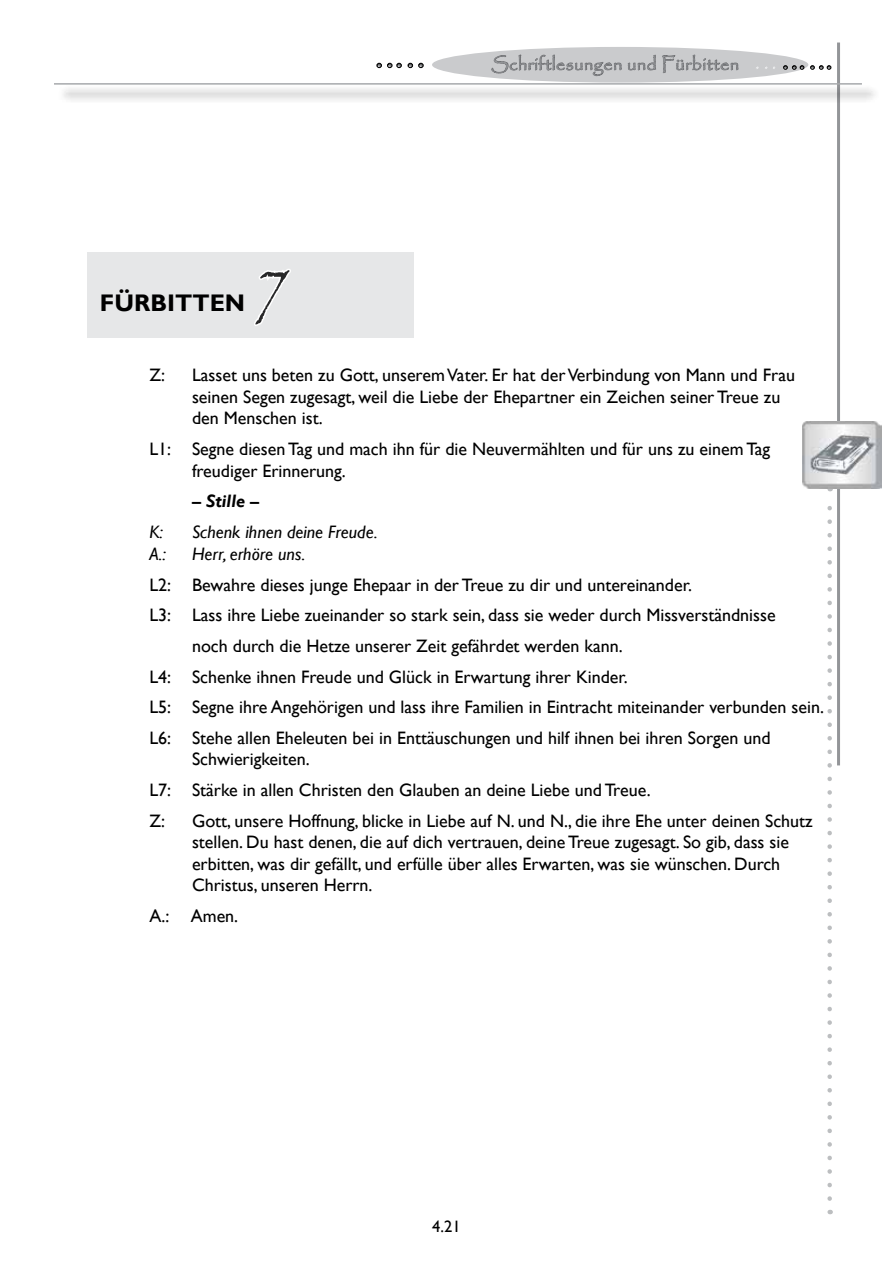
<style>
.page{position:relative;width:893px;height:1263px;background:#fff}
.page>*{position:absolute;margin:0;border:0;box-sizing:border-box;transform-origin:0 0}
.t1{font:72px "Papyrus";color:#282829}
.t2{font:700 24px "Gill Sans";color:#000}
.t3{font:18px/21.6px "Gill Sans";color:#000}
.t4{font:italic 18px "Gill Sans";color:#000}
.t5{font:18px "Papyrus";letter-spacing:.025em;color:#939598}
.t6{font:italic 700 18px "Gill Sans";color:#000}
.t7{font:16.5px "Gill Sans";color:#000}
</style>
<div class="page">
<hr style="left:837px;top:43px;width:3px;height:722px;background:#939598">
<svg style="left:827px;top:488px;width:5px;height:710px"></svg>
<div style="left:432px;top:47px;width:376px;height:36px;background:#cacbcd;border-radius:50%"></div>
<svg style="left:387px;top:63px;width:14px;height:5px"></svg>
<svg style="left:377px;top:63px;width:4px;height:5px"></svg>
<svg style="left:419px;top:63px;width:4px;height:5px"></svg>
<svg style="left:408px;top:63px;width:5px;height:5px"></svg>
<svg style="left:783px;top:66px;width:21px;height:3px"></svg>
<svg style="left:810px;top:66px;width:21px;height:3px"></svg>
<svg style="left:491px;top:54px;width:165px;height:23px"></svg>
<svg style="left:662px;top:54px;width:77px;height:19px"></svg>
<div style="left:57px;top:85px;width:823px;height:18px;background:#000;opacity:.75"></div>
<hr style="left:54px;top:83px;width:808px;height:2px;background:#a7a9ac">
<img style="left:802px;top:421px;width:79px;height:67px">
<div style="left:87px;top:253px;width:327px;height:85px;background:#e6e7e8"></div>
<svg style="left:254px;top:269px;width:37px;height:57px"></svg>
<h2 class="t2" style="left:100px;top:289px;width:147px">FÜRBITTEN</h2>
<h1 class="t1" style="left:252px;top:244px;width:43px">7</h1>
<p class="t5" style="left:491px;top:53px;width:249px">Schriftlesungen und Fürbitten</p>
<p class="t3" style="left:149px;top:365px;width:17px">Z:</p>
<p class="t3" style="left:192px;top:365px;width:605px">Lasset uns beten zu Gott, unserem Vater. Er hat der Verbindung von Mann und Frau seinen Segen zugesagt, weil die Liebe der Ehepartner ein Zeichen seiner Treue zu den Menschen ist.</p>
<p class="t3" style="left:192px;top:438px;width:580px;text-indent:-43px">L1: Segne diesen Tag und mach ihn für die Neuvermählten und für uns zu einem Tag freudiger Erinnerung.</p>
<p class="t6" style="left:192px;top:491px;width:69px">– Stille –</p>
<p class="t4" style="left:149px;top:521px;width:15px">K:</p>
<p class="t4" style="left:192px;top:521px;width:187px">Schenk ihnen deine Freude.</p>
<p class="t4" style="left:149px;top:544px;width:18px">A.:</p>
<p class="t4" style="left:192px;top:544px;width:115px">Herr, erhöre uns.</p>
<p class="t3" style="left:149px;top:574px;width:544px">L2: Bewahre dieses junge Ehepaar in der Treue zu dir und untereinander.</p>
<p class="t3" style="left:149px;top:605px;width:628px">L3: Lass ihre Liebe zueinander so stark sein, dass sie weder durch Missverständnisse</p>
<p class="t3" style="left:192px;top:635px;width:432px">noch durch die Hetze unserer Zeit gefährdet werden kann.</p>
<p class="t3" style="left:149px;top:666px;width:480px">L4: Schenke ihnen Freude und Glück in Erwartung ihrer Kinder.</p>
<p class="t3" style="left:149px;top:697px;width:676px">L5: Segne ihre Angehörigen und lass ihre Familien in Eintracht miteinander verbunden sein.</p>
<p class="t3" style="left:149px;top:727px;width:623px">L6: Stehe allen Eheleuten bei in Enttäuschungen und hilf ihnen bei ihren Sorgen und</p>
<p class="t3" style="left:149px;top:744px;width:503px;line-height:30.6px;text-indent:43px">Schwierigkeiten.<br>L7: Stärke in allen Christen den Glauben an deine Liebe und Treue.<br>Z:</p>
<p class="t3" style="left:192px;top:810px;width:622px">Gott, unsere Hoffnung, blicke in Liebe auf N. und N., die ihre Ehe unter deinen Schutz stellen. Du hast denen, die auf dich vertrauen, deine Treue zugesagt. So gib, dass sie erbitten, was dir gefällt, und erfülle über alles Erwarten, was sie wünschen. Durch Christus, unseren Herrn.</p>
<p class="t3" style="left:149px;top:905px;width:90px">A.: Amen.</p>
<p class="t7" style="left:432px;top:1217px;width:30px">4.21</p>
</div>
